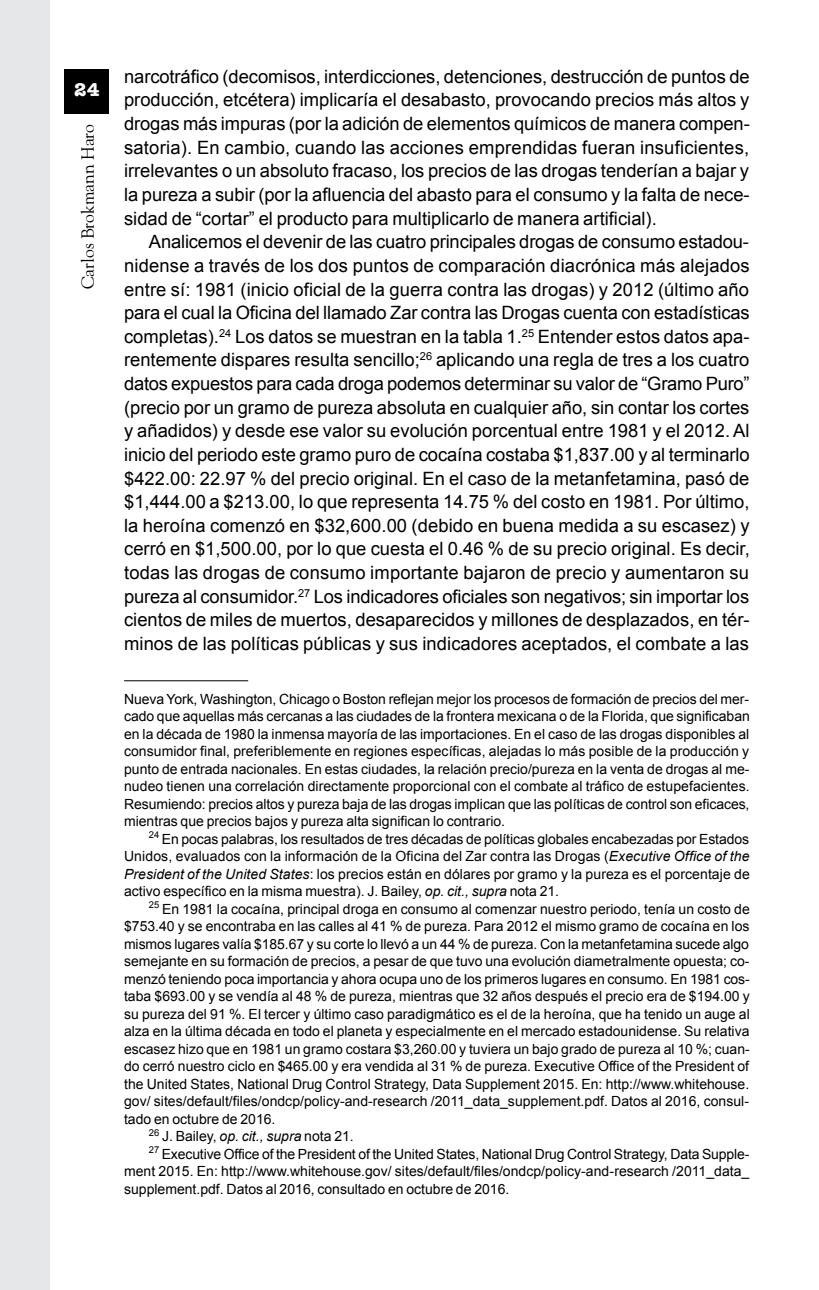
<style>
.page{position:relative;width:819px;height:1290px;background:#fff}
.page>*{position:absolute;margin:0;border:0;box-sizing:border-box;transform-origin:0 0}
.t1{font:700 18.9px "American Typewriter";color:#fff}
.t2{font:18.38px/23.6px "Arial";color:#000;text-align:justify}
.t3{font:17.5px "Goudy Std";color:#000}
.t4{font:14px/17.5px "Arial";color:#000;text-align:justify}
.s1{font-style:italic}
</style>
<div class="page">
<div style="left:0;top:0;width:50px;height:1290px;background:#e6e7e8"></div>
<div style="left:65px;top:69px;width:44px;height:45px;background:#000"></div>
<hr style="left:124px;top:680px;width:124px;height:1px;background:#000">
<h1 class="t1" style="left:74px;top:74px;width:27px">24</h1>
<p class="t3" style="left:77px;top:289px;width:167px;rotate:-90deg">Carlos Brokmann Haro</p>
<p class="t2" style="left:124px;top:65px;width:627px">narcotráfico (decomisos, interdicciones, detenciones, destrucción de puntos de producción, etcétera) implicaría el desabasto, provocando precios más altos y drogas más impuras (por la adición de elementos químicos de manera compen&shy;satoria). En cambio, cuando las acciones emprendidas fueran insuficientes, irrelevantes o un absoluto fracaso, los precios de las drogas tenderían a bajar y la pureza a subir (por la afluencia del abasto para el consumo y la falta de nece&shy;sidad de “cortar” el producto para multiplicarlo de manera artificial).</p>
<p class="t2" style="left:124px;top:230px;width:627px;text-indent:25px">Analicemos el devenir de las cuatro principales drogas de consumo estadou&shy;nidense a través de los dos puntos de comparación diacrónica más alejados entre sí: 1981 (inicio oficial de la guerra contra las drogas) y 2012 (último año para el cual la Oficina del llamado Zar contra las Drogas cuenta con estadísticas completas).<sup>24</sup> Los datos se muestran en la tabla 1.<sup>25</sup> Entender estos datos apa&shy;rentemente dispares resulta sencillo;<sup>26</sup> aplicando una regla de tres a los cuatro datos expuestos para cada droga podemos determinar su valor de “Gramo Puro” (precio por un gramo de pureza absoluta en cualquier año, sin contar los cortes y añadidos) y desde ese valor su evolución porcentual entre 1981 y el 2012. Al inicio del periodo este gramo puro de cocaína costaba $1,837.00 y al terminarlo $422.00: 22.97 % del precio original. En el caso de la metanfetamina, pasó de $1,444.00 a $213.00, lo que representa 14.75 % del costo en 1981. Por último, la heroína comenzó en $32,600.00 (debido en buena medida a su escasez) y cerró en $1,500.00, por lo que cuesta el 0.46 % de su precio original. Es decir, todas las drogas de consumo importante bajaron de precio y aumentaron su pureza al consumidor.<sup>27</sup> Los indicadores oficiales son negativos; sin importar los cientos de miles de muertos, desaparecidos y millones de desplazados, en tér&shy;minos de las políticas públicas y sus indicadores aceptados, el combate a las</p>
<p class="t4" style="left:124px;top:690px;width:627px">Nueva York, Washington, Chicago o Boston reflejan mejor los procesos de formación de precios del mer&shy;cado que aquellas más cercanas a las ciudades de la frontera mexicana o de la Florida, que significaban en la década de 1980 la inmensa mayoría de las importaciones. En el caso de las drogas disponibles al consumidor final, preferiblemente en regiones específicas, alejadas lo más posible de la producción y punto de entrada nacionales. En estas ciudades, la relación precio/pureza en la venta de drogas al me&shy;nudeo tienen una correlación directamente proporcional con el combate al tráfico de estupefacientes.<br>Resumiendo: precios altos y pureza baja de las drogas implican que las políticas de control son eficaces, mientras que precios bajos y pureza alta significan lo contrario.</p>
<p class="t4" style="left:124px;top:830px;width:627px;text-indent:25px"><sup>24</sup> En pocas palabras, los resultados de tres décadas de políticas globales encabezadas por Estados Unidos, evaluados con la información de la Oficina del Zar contra las Drogas (<span class="s1">Executive Office of the President of the United States</span>: los precios están en dólares por gramo y la pureza es el porcentaje de activo específico en la misma muestra). J. Bailey, <span class="s1">op. cit., supra</span> nota 21.</p>
<p class="t4" style="left:149px;top:900px;width:602px"><sup>25</sup> En 1981 la cocaína, principal droga en consumo al comenzar nuestro periodo, tenía un costo de</p>
<p class="t4" style="left:124px;top:917px;width:627px">$753.40 y se encontraba en las calles al 41 % de pureza. Para 2012 el mismo gramo de cocaína en los</p>
<p class="t4" style="left:124px;top:935px;width:626px">mismos lugares valía $185.67 y su corte lo llevó a un 44 % de pureza. Con la metanfetamina sucede algo</p>
<p class="t4" style="left:124px;top:952px;width:627px">semejante en su formación de precios, a pesar de que tuvo una evolución diametralmente opuesta; co-</p>
<p class="t4" style="left:124px;top:970px;width:627px">menzó teniendo poca importancia y ahora ocupa uno de los primeros lugares en consumo. En 1981 cos-</p>
<p class="t4" style="left:124px;top:987px;width:627px">taba $693.00 y se vendía al 48 % de pureza, mientras que 32 años después el precio era de $194.00 y</p>
<p class="t4" style="left:124px;top:1005px;width:627px">su pureza del 91 %. El tercer y último caso paradigmático es el de la heroína, que ha tenido un auge al</p>
<p class="t4" style="left:124px;top:1022px;width:627px">alza en la última década en todo el planeta y especialmente en el mercado estadounidense. Su relativa</p>
<p class="t4" style="left:124px;top:1040px;width:627px">escasez hizo que en 1981 un gramo costara $3,260.00 y tuviera un bajo grado de pureza al 10 %; cuan-</p>
<p class="t4" style="left:124px;top:1057px;width:626px">do cerró nuestro ciclo en $465.00 y era vendida al 31 % de pureza. Executive Office of the President of</p>
<p class="t4" style="left:124px;top:1075px;width:626px">the United States, National Drug Control Strategy, Data Supplement 2015. En: http://www.whitehouse.</p>
<p class="t4" style="left:124px;top:1092px;width:626px">gov/ sites/default/files/ondcp/policy-and-research /2011_data_supplement.pdf. Datos al 2016, consul-</p>
<p class="t4" style="left:124px;top:1110px;width:153px">tado en octubre de 2016.</p>
<p class="t4" style="left:149px;top:1127px;width:206px"><sup>26</sup> J. Bailey, <span class="s1">op. cit., supra</span> nota 21.</p>
<p class="t4" style="left:149px;top:1145px;width:602px"><sup>27</sup> Executive Office of the President of the United States, National Drug Control Strategy, Data Supple-</p>
<p class="t4" style="left:124px;top:1162px;width:626px">ment 2015. En: http://www.whitehouse.gov/ sites/default/files/ondcp/policy-and-research /2011_data_</p>
<p class="t4" style="left:124px;top:1180px;width:387px">supplement.pdf. Datos al 2016, consultado en octubre de 2016.</p>
</div>
